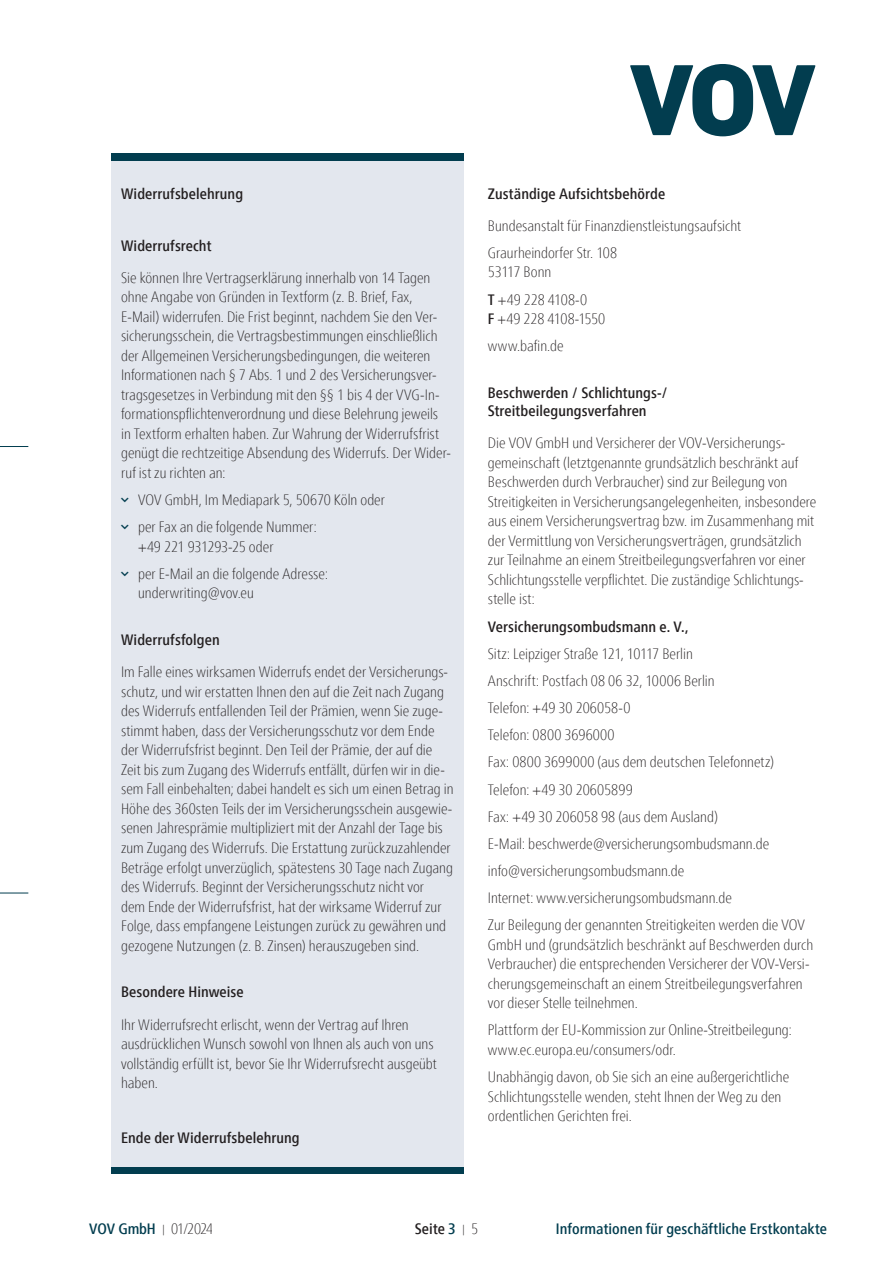
<style>
.page{position:relative;width:893px;height:1263px;background:#fff}
.page>*{position:absolute;margin:0;border:0;box-sizing:border-box;transform-origin:0 0}
.Standard_Fließtext{font:100 condensed 15px/19.5px "Frutiger Neue LT Pro";color:#231f20}
.Sub_Headline_ohne_Nu{font:500 condensed 15px/18px "Frutiger Neue LT Pro";letter-spacing:.005em;color:#231f20}
.t1{font:500 condensed 15px "Frutiger Neue LT Pro";letter-spacing:.005em;color:#023d4f}
.Standard_Fließtext_B{font:500 condensed 15px "Frutiger Neue LT Pro";letter-spacing:.005em;color:#231f20}
.Standard_Fließtext-2{font:500 condensed 15px "Frutiger Neue LT Pro";letter-spacing:.005em;color:#231f20}
.s1{font-weight:500}
.s2{font-weight:100;font-size:10.5px;color:#231f20}
.s3{font-weight:100;color:#231f20}
.s4{color:#023d4f}
.s5{font-weight:100;font-size:10.5px}
.s6{font-weight:100}
</style>
<div class="page">
<svg style="left:630px;top:64px;width:185px;height:72px"></svg>
<div style="left:111px;top:158px;width:353px;height:982px;background:#e3e7ee"></div>
<div style="left:111px;top:153px;width:353px;height:8px;background:#023d4f"></div>
<div style="left:111px;top:919px;width:353px;height:250px;background:#e3e7ee"></div>
<div style="left:111px;top:1167px;width:353px;height:7px;background:#023d4f"></div>
<svg style="left:0;top:446px;width:28px;height:1px"></svg>
<svg style="left:0;top:893px;width:28px;height:1px"></svg>
<p class="Sub_Headline_ohne_Nu" style="left:121px;top:184px;width:124px">Widerrufsbelehrung</p>
<p class="Sub_Headline_ohne_Nu" style="left:121px;top:236px;width:92px">Widerrufsrecht</p>
<p class="Standard_Fließtext" style="left:121px;top:268px;width:331px">Sie können Ihre Vertragserklärung innerhalb von 14 Tagen ohne Angabe von Gründen in Textform (z. B. Brief, Fax, E-Mail) widerrufen. Die Frist beginnt, nachdem Sie den Ver&shy;sicherungsschein, die Vertragsbestimmungen einschließlich der Allgemeinen Versicherungsbedingungen, die weiteren Informationen nach § 7 Abs. 1 und 2 des Versicherungsver&shy;tragsgesetzes in Verbindung mit den §§ 1 bis 4 der VVG-In&shy;formationspflichtenverordnung und diese Belehrung jeweils in Textform erhalten haben. Zur Wahrung der Widerrufsfrist genügt die rechtzeitige Absendung des Widerrufs. Der Wider&shy;ruf ist zu richten an:</p>
<p class="Standard_Fließtext" style="left:138px;top:490px;width:248px">VOV GmbH, Im Mediapark 5, 50670 Köln oder</p>
<p class="Standard_Fließtext" style="left:138px;top:517px;width:180px">per Fax an die folgende Nummer: +49 221 931293-25 oder</p>
<p class="Standard_Fließtext" style="left:138px;top:564px;width:192px">per E-Mail an die folgende Adresse: underwriting@vov.eu</p>
<p class="Sub_Headline_ohne_Nu" style="left:121px;top:631px;width:100px">Widerrufsfolgen</p>
<p class="Standard_Fließtext" style="left:121px;top:662px;width:334px">Im Falle eines wirksamen Widerrufs endet der Versicherungs&shy;schutz, und wir erstatten Ihnen den auf die Zeit nach Zugang des Widerrufs entfallenden Teil der Prämien, wenn Sie zuge&shy;stimmt haben, dass der Versicherungsschutz vor dem Ende der Widerrufsfrist beginnt. Den Teil der Prämie, der auf die Zeit bis zum Zugang des Widerrufs entfällt, dürfen wir in die&shy;sem Fall einbehalten; dabei handelt es sich um einen Betrag in Höhe des 360sten Teils der im Versicherungsschein ausgewie&shy;senen Jahresprämie multipliziert mit der Anzahl der Tage bis zum Zugang des Widerrufs. Die Erstattung zurückzuzahlender Beträge erfolgt unverzüglich, spätestens 30 Tage nach Zugang des Widerrufs. Beginnt der Versicherungsschutz nicht vor<br>dem Ende der Widerrufsfrist, hat der wirksame Widerruf zur Folge, dass empfangene Leistungen zurück zu gewähren und gezogene Nutzungen (z. B. Zinsen) herauszugeben sind.</p>
<p class="Sub_Headline_ohne_Nu" style="left:121px;top:983px;width:124px">Besondere Hinweise</p>
<p class="Standard_Fließtext" style="left:121px;top:1015px;width:317px">Ihr Widerrufsrecht erlischt, wenn der Vertrag auf Ihren ausdrücklichen Wunsch sowohl von Ihnen als auch von uns vollständig erfüllt ist, bevor Sie Ihr Widerrufsrecht ausgeübt haben.</p>
<p class="Standard_Fließtext-2" style="left:121px;top:1128px;width:180px">Ende der Widerrufsbelehrung</p>
<p class="Sub_Headline_ohne_Nu" style="left:488px;top:184px;width:179px">Zuständige Aufsichtsbehörde</p>
<p class="Standard_Fließtext" style="left:488px;top:216px;width:255px">Bundesanstalt für Finanzdienstleistungsaufsicht</p>
<p class="Standard_Fließtext" style="left:488px;top:243px;width:131px">Graurheindorfer Str. 108<br>53117 Bonn</p>
<p class="Standard_Fließtext" style="left:488px;top:289px;width:119px"><span class="s1">T</span> +49 228 4108-0<br><span class="s1">F</span> +49 228 4108-1550</p>
<p class="Standard_Fließtext" style="left:488px;top:336px;width:77px">www.bafin.de</p>
<p class="Sub_Headline_ohne_Nu" style="left:488px;top:384px;width:181px">Beschwerden / Schlichtungs-/<br>Streitbeilegungsverfahren</p>
<p class="Standard_Fließtext" style="left:488px;top:433px;width:330px">Die VOV GmbH und Versicherer der VOV-Versicherungs&shy;gemeinschaft (letztgenannte grundsätzlich beschränkt auf Beschwerden durch Verbraucher) sind zur Beilegung von Streitigkeiten in Versicherungsangelegenheiten, insbesondere aus einem Versicherungsvertrag bzw. im Zusammenhang mit der Vermittlung von Versicherungsverträgen, grundsätzlich zur Teilnahme an einem Streitbeilegungsverfahren vor einer Schlichtungsstelle verpflichtet. Die zuständige Schlichtungs&shy;stelle ist:</p>
<p class="Standard_Fließtext_B" style="left:488px;top:617px;width:202px">Versicherungsombudsmann e. V.,</p>
<p class="Standard_Fließtext" style="left:488px;top:644px;width:206px">Sitz: Leipziger Straße 121, 10117 Berlin</p>
<p class="Standard_Fließtext" style="left:488px;top:671px;width:228px">Anschrift: Postfach 08 06 32, 10006 Berlin</p>
<p class="Standard_Fließtext" style="left:488px;top:698px;width:144px">Telefon: +49 30 206058-0</p>
<p class="Standard_Fließtext" style="left:488px;top:725px;width:128px">Telefon: 0800 3696000</p>
<p class="Standard_Fließtext" style="left:488px;top:752px;width:288px">Fax: 0800 3699000 (aus dem deutschen Telefonnetz)</p>
<p class="Standard_Fließtext" style="left:488px;top:779px;width:146px">Telefon: +49 30 20605899</p>
<p class="Standard_Fließtext" style="left:488px;top:807px;width:232px">Fax: +49 30 206058 98 (aus dem Ausland)</p>
<p class="Standard_Fließtext" style="left:488px;top:834px;width:283px">E-Mail: beschwerde@versicherungsombudsmann.de</p>
<p class="Standard_Fließtext" style="left:488px;top:861px;width:198px">info@versicherungsombudsmann.de</p>
<p class="Standard_Fließtext" style="left:488px;top:888px;width:246px">Internet: www.versicherungsombudsmann.de</p>
<p class="Standard_Fließtext" style="left:488px;top:915px;width:327px">Zur Beilegung der genannten Streitigkeiten werden die VOV GmbH und (grundsätzlich beschränkt auf Beschwerden durch Verbraucher) die entsprechenden Versicherer der VOV-Versi&shy;cherungsgemeinschaft an einem Streitbeilegungsverfahren vor dieser Stelle teilnehmen.</p>
<p class="Standard_Fließtext" style="left:488px;top:1020px;width:305px">Plattform der EU-Kommission zur Online-Streitbeilegung: www.ec.europa.eu/consumers/odr.</p>
<p class="Standard_Fließtext" style="left:488px;top:1067px;width:303px">Unabhängig davon, ob Sie sich an eine außergerichtliche<br>Schlichtungsstelle wenden, steht Ihnen der Weg zu den ordentlichen Gerichten frei.</p>
<p class="t1" style="left:89px;top:1220px;width:125px">VOV GmbH <span class="s2">|</span> <span class="s3">01/2024</span></p>
<p class="Sub_Headline_ohne_Nu" style="left:415px;top:1220px;width:65px">Seite <span class="s4">3</span> <span class="s5">|</span> <span class="s6">5</span></p>
<p class="t1" style="left:556px;top:1220px;width:273px">Informationen für geschäftliche Erstkontakte</p>
</div>
